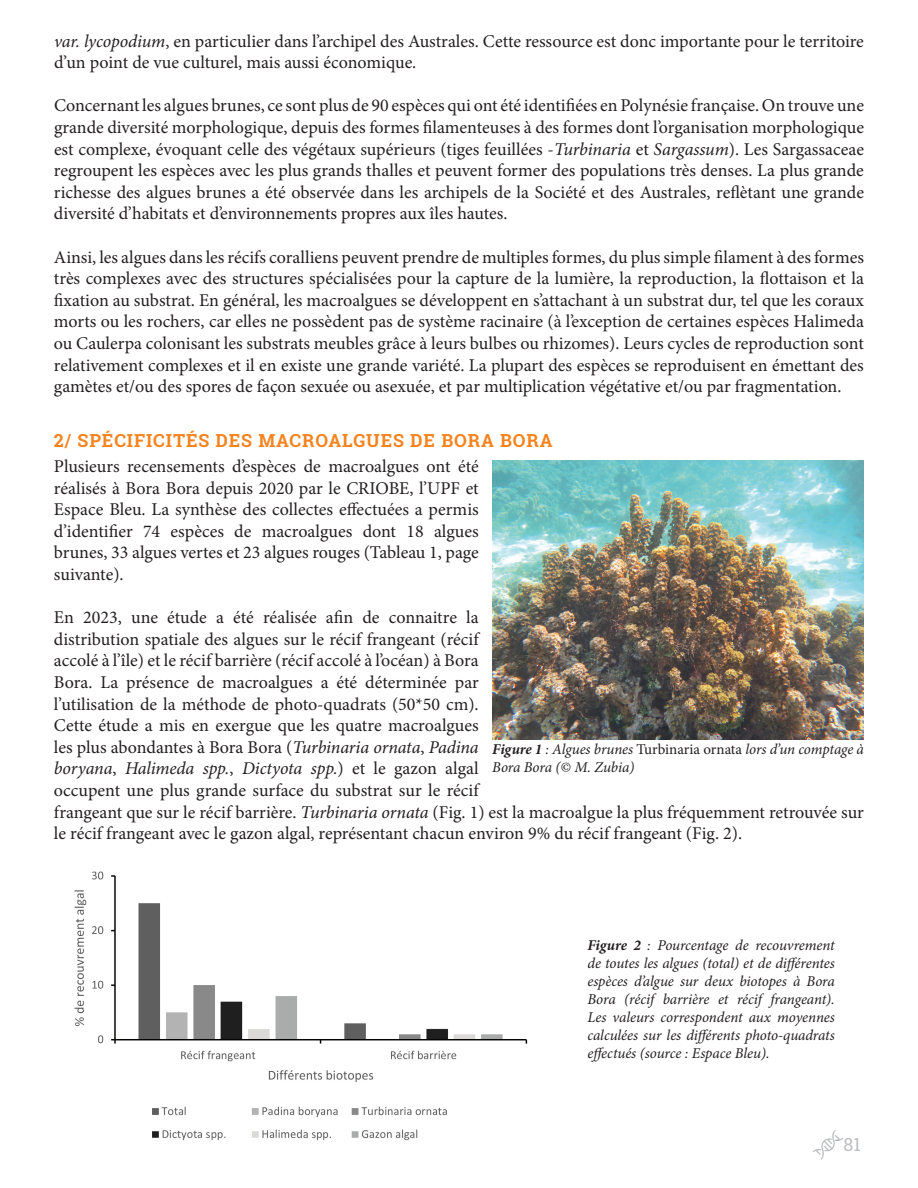
<style>
.page{position:relative;width:918px;height:1188px;background:#fff}
.page>*{position:absolute;margin:0;border:0;box-sizing:border-box;transform-origin:0 0}
.t1{font:18px/21.6px "Minion Pro";color:#231f20;text-align:justify}
.t2{font:700 18px "Roboto Slab";letter-spacing:.05em;color:#f58420}
.t3{font:18px "Roboto Slab";color:#bebfc2}
.t4{font:italic 15px/18px "Minion Pro";letter-spacing:-.01em;color:#231f20}
.s1{font-style:italic}
.s2{font-weight:700}
.s3{font-style:normal}
</style>
<div class="page">
<img style="left:813px;top:1130px;width:30px;height:30px">
<img style="left:74px;top:871px;width:454px;height:270px">
<img style="left:492px;top:461px;width:372px;height:279px">
<p class="t1" style="left:54px;top:30px;width:811px"><span class="s1">var. lycopodium</span>, en particulier dans l’archipel des Australes. Cette ressource est donc importante pour le territoire d’un point de vue culturel, mais aussi économique.</p>
<p class="t1" style="left:54px;top:95px;width:812px">Concernant les algues brunes, ce sont plus de 90 espèces qui ont été identifiées en Polynésie française. On trouve une grande diversité morphologique, depuis des formes filamenteuses à des formes dont l’organisation morphologique est complexe, évoquant celle des végétaux supérieurs (tiges feuillées -<span class="s1">Turbinaria</span> et <span class="s1">Sargassum</span>). Les Sargassaceae regroupent les espèces avec les plus grands thalles et peuvent former des populations très denses. La plus grande richesse des algues brunes a été observée dans les archipels de la Société et des Australes, reflètant une grande diversité d’habitats et d’environnements propres aux îles hautes.</p>
<p class="t1" style="left:54px;top:246px;width:812px">Ainsi, les algues dans les récifs coralliens peuvent prendre de multiples formes, du plus simple filament à des formes très complexes avec des structures spécialisées pour la capture de la lumière, la reproduction, la flottaison et la fixation au substrat. En général, les macroalgues se développent en s’attachant à un substrat dur, tel que les coraux morts ou les rochers, car elles ne possèdent pas de système racinaire (à l’exception de certaines espèces Halimeda ou Caulerpa colonisant les substrats meubles grâce à leurs bulbes ou rhizomes). Leurs cycles de reproduction sont relativement complexes et il en existe une grande variété. La plupart des espèces se reproduisent en émettant des gamètes et/ou des spores de façon sexuée ou asexuée, et par multiplication végétative et/ou par fragmentation.</p>
<p class="t2" style="left:54px;top:428px;width:500px">2/ SPÉCIFICITÉS DES MACROALGUES DE BORA BORA</p>
<p class="t1" style="left:54px;top:455px;width:426px">Plusieurs recensements d’espèces de macroalgues ont été réalisés à Bora Bora depuis 2020 par le CRIOBE, l’UPF et Espace Bleu. La synthèse des collectes effectuées a permis d’identifier 74 espèces de macroalgues dont 18 algues brunes, 33 algues vertes et 23 algues rouges (Tableau 1, page suivante).</p>
<p class="t1" style="left:54px;top:607px;width:811px;text-align:left">En 2023, une étude a été réalisée afin de connaitre la<br>distribution spatiale des algues sur le récif frangeant (récif<br>accolé à l’île) et le récif barrière (récif accolé à l’océan) à Bora<br>Bora. La présence de macroalgues a été déterminée par<br>l’utilisation de la méthode de photo-quadrats (50*50 cm).<br>Cette étude a mis en exergue que les quatre macroalgues<br>les plus abondantes à Bora Bora (<span class="s1">Turbinaria ornata</span>, <span class="s1">Padina<br>boryana</span>, <span class="s1">Halimeda spp.</span>, <span class="s1">Dictyota spp.</span>) et le gazon algal<br>occupent une plus grande surface du substrat sur le récif<br>frangeant que sur le récif barrière. <span class="s1">Turbinaria ornata</span> (Fig. 1) est la macroalgue la plus fréquemment retrouvée sur le récif frangeant avec le gazon algal, représentant chacun environ 9% du récif frangeant (Fig. 2).</p>
<p class="t4" style="left:492px;top:741px;width:373px"><span class="s2">Figure 1</span> : Algues brunes <span class="s3">Turbinaria ornata</span> lors d’un comptage à<br>Bora Bora (© M. Zubia)</p>
<p class="t4" style="left:588px;top:937px;width:249px;text-align:justify"><span class="s2">Figure 2</span> : Pourcentage de recouvrement de toutes les algues (total) et de différentes espèces d’algue sur deux biotopes à Bora Bora (récif barrière et récif frangeant).<br>Les valeurs correspondent aux moyennes calculées sur les différents photo-quadrats effectués (source : Espace Bleu).</p>
<p class="t3" style="left:843px;top:1132px;width:19px">81</p>
</div>
